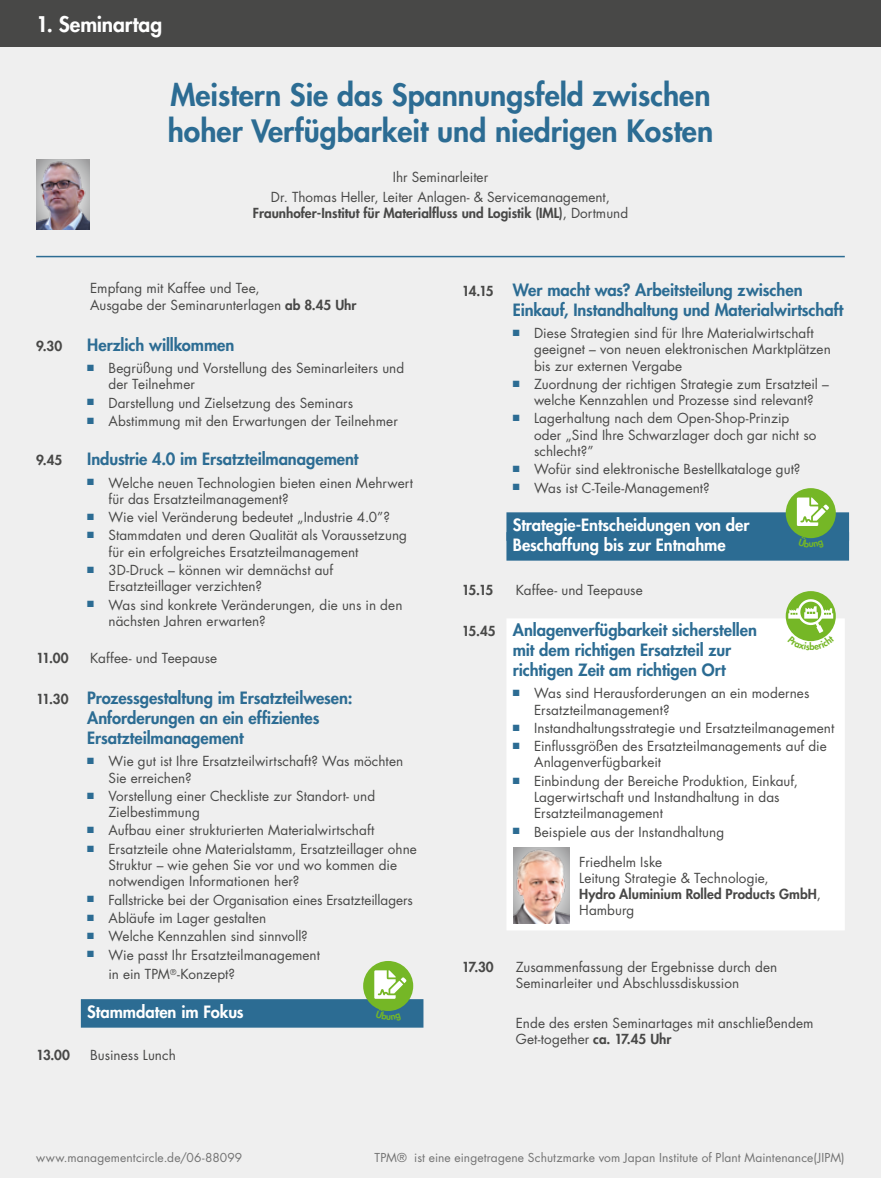
<style>
.page{position:relative;width:881px;height:1178px;background:#fff}
.page>*{position:absolute;margin:0;border:0;box-sizing:border-box;transform-origin:0 0}
.t1{font:800 30px/36px "Futura Std";color:#2c6c93}
.t2{font:800 21px "Futura Std";letter-spacing:-.005em;color:#fff}
.t3{font:800 16.5px/19.8px "Futura Std";letter-spacing:-.005em;color:#2c6c93}
.t4{font:800 16.5px/19.8px "Futura Std";letter-spacing:-.005em;color:#fff}
.t5{font:13.5px/16.2px "Futura Std";letter-spacing:.005em;color:#484847}
.t6{font:800 13.5px "Futura Std";color:#484847}
.t7{font:12px "Futura Std";letter-spacing:.01em;color:#737373}
.s1{font-weight:400}
.s2{font-weight:800}
.s3{font-size:13.5px;color:#484847}
</style>
<div class="page">
<div style="left:0;top:0;width:880px;height:1178px;background:#efefef"></div>
<div style="left:0;top:0;width:880px;height:47px;background:#484847"></div>
<hr style="left:36px;top:256px;width:808px;height:1px;background:#2c6c93">
<div style="left:506px;top:512px;width:342px;height:29px;background:#2c6c93"></div>
<div style="left:506px;top:532px;width:342px;height:29px;background:#2c6c93"></div>
<div style="left:506px;top:618px;width:338px;height:312px;background:#fff"></div>
<img style="left:513px;top:848px;width:56px;height:75px">
<div style="left:81px;top:999px;width:342px;height:28px;background:#2c6c93"></div>
<img style="left:36px;top:159px;width:54px;height:71px">
<div style="left:785px;top:488px;width:50px;height:50px;background:#75b726;border-radius:50%"></div>
<svg style="left:796px;top:497px;width:32px;height:29px"></svg>
<div style="left:363px;top:961px;width:50px;height:50px;background:#75b726;border-radius:50%"></div>
<svg style="left:374px;top:970px;width:32px;height:29px"></svg>
<svg style="left:785px;top:591px;width:50px;height:50px"></svg>
<svg style="left:801px;top:536px;width:20px;height:3px"></svg>
<svg style="left:379px;top:1009px;width:19px;height:2px"></svg>
<svg style="left:787px;top:597px;width:47px;height:45px"></svg>
<h2 class="t2" style="left:36px;top:11px;width:127px">1. Seminartag</h2>
<h1 class="t1" style="left:168px;top:76px;width:546px">Meistern Sie das Spannungsfeld zwischen hoher Verfügbarkeit und niedrigen Kosten</h1>
<p class="t5" style="left:271px;top:167px;width:340px;line-height:20.4px;text-align:center">Ihr Seminarleiter<br>Dr. Thomas Heller, Leiter Anlagen- &amp; Servicemanagement,</p>
<p class="t6" style="left:253px;top:205px;width:377px">Fraunhofer-Institut für Materialfluss und Logistik (IML)<span class="s1">, Dortmund</span></p>
<p class="t5" style="left:90px;top:280px;width:268px">Empfang mit Kaffee und Tee,<br>Ausgabe der Seminarunterlagen <span class="s2">ab 8.45 Uhr</span></p>
<p class="t6" style="left:36px;top:337px;width:27px">9.30</p>
<p class="t3" style="left:87px;top:335px;width:149px">Herzlich willkommen</p>
<p class="t5" style="left:108px;top:360px;width:297px;text-indent:-21px"><sup>■</sup> Begrüßung und Vorstellung des Seminarleiters und der Teilnehmer</p>
<p class="t5" style="left:87px;top:395px;width:267px"><sup>■</sup> Darstellung und Zielsetzung des Seminars</p>
<p class="t5" style="left:87px;top:413px;width:312px"><sup>■</sup> Abstimmung mit den Erwartungen der Teilnehmer</p>
<p class="t6" style="left:36px;top:451px;width:28px">9.45</p>
<p class="t3" style="left:87px;top:449px;width:273px">Industrie 4.0 im Ersatzteilmanagement</p>
<p class="t5" style="left:108px;top:475px;width:306px;text-indent:-21px"><sup>■</sup> Welche neuen Technologien bieten einen Mehrwert für das Ersatzteilmanagement?</p>
<p class="t5" style="left:87px;top:509px;width:304px"><sup>■</sup> Wie viel Veränderung bedeutet „Industrie 4.0”?</p>
<p class="t5" style="left:108px;top:527px;width:300px;text-indent:-21px"><sup>■</sup> Stammdaten und deren Qualität als Voraussetzung für ein erfolgreiches Ersatzteilmanagement</p>
<p class="t5" style="left:108px;top:562px;width:226px;text-indent:-21px"><sup>■</sup> 3D-Druck – können wir demnächst auf<br>Ersatzteillager verzichten?</p>
<p class="t5" style="left:108px;top:596px;width:295px;text-indent:-21px"><sup>■</sup> Was sind konkrete Veränderungen, die uns in den nächsten Jahren erwarten?</p>
<p class="t6" style="left:36px;top:650px;width:34px">11.00</p>
<p class="t5" style="left:90px;top:650px;width:128px">Kaffee- und Teepause</p>
<p class="t3" style="left:87px;top:688px;width:266px;text-indent:-51px"><span class="s3">11.30</span> Prozessgestaltung im Ersatzteilwesen:<br>Anforderungen an ein effizientes<br>Ersatzteilmanagement</p>
<p class="t5" style="left:108px;top:753px;width:296px;text-indent:-21px"><sup>■</sup> Wie gut ist Ihre Ersatzteilwirtschaft? Was möchten<br>Sie erreichen?</p>
<p class="t5" style="left:108px;top:788px;width:268px;text-indent:-21px"><sup>■</sup> Vorstellung einer Checkliste zur Standort- und<br>Zielbestimmung</p>
<p class="t5" style="left:87px;top:822px;width:288px"><sup>■</sup> Aufbau einer strukturierten Materialwirtschaft</p>
<p class="t5" style="left:108px;top:841px;width:310px;text-indent:-21px"><sup>■</sup> Ersatzteile ohne Materialstamm, Ersatzteillager ohne<br>Struktur – wie gehen Sie vor und wo kommen die notwendigen Informationen her?</p>
<p class="t5" style="left:87px;top:891px;width:327px"><sup>■</sup> Fallstricke bei der Organisation eines Ersatzteillagers</p>
<p class="t5" style="left:87px;top:910px;width:180px"><sup>■</sup> Abläufe im Lager gestalten</p>
<p class="t5" style="left:87px;top:928px;width:222px"><sup>■</sup> Welche Kennzahlen sind sinnvoll?</p>
<p class="t5" style="left:108px;top:945px;width:213px;line-height:19.8px;text-indent:-21px"><sup>■</sup> Wie passt Ihr Ersatzteilmanagement in ein TPM<sup>®</sup>-Konzept?</p>
<p class="t4" style="left:87px;top:1002px;width:158px">Stammdaten im Fokus</p>
<p class="t6" style="left:36px;top:1046px;width:35px">13.00</p>
<p class="t5" style="left:90px;top:1047px;width:87px">Business Lunch</p>
<p class="t3" style="left:512px;top:280px;width:332px;text-indent:-51px"><span class="s3">14.15</span> Wer macht was? Arbeitsteilung zwischen<br>Einkauf, Instandhaltung und Materialwirtschaft</p>
<p class="t5" style="left:534px;top:325px;width:298px;text-indent:-21px"><sup>■</sup> Diese Strategien sind für Ihre Materialwirtschaft geeignet – von neuen elektronischen Marktplätzen bis zur externen Vergabe</p>
<p class="t5" style="left:512px;top:376px;width:317px;text-align:center"><sup>■</sup> Zuordnung der richtigen Strategie zum Ersatzteil – welche Kennzahlen und Prozesse sind relevant?</p>
<p class="t5" style="left:534px;top:410px;width:284px;text-indent:-21px"><sup>■</sup> Lagerhaltung nach dem Open-Shop-Prinzip oder „Sind Ihre Schwarzlager doch gar nicht so schlecht?”</p>
<p class="t5" style="left:512px;top:461px;width:289px"><sup>■</sup> Wofür sind elektronische Bestellkataloge gut?</p>
<p class="t5" style="left:512px;top:480px;width:198px"><sup>■</sup> Was ist C-Teile-Management?</p>
<p class="t4" style="left:512px;top:515px;width:238px">Strategie-Entscheidungen von der<br>Beschaffung bis zur Entnahme</p>
<p class="t6" style="left:461px;top:581px;width:33px">15.15</p>
<p class="t5" style="left:515px;top:582px;width:128px">Kaffee- und Teepause</p>
<p class="t3" style="left:512px;top:620px;width:245px;text-indent:-51px"><span class="s3">15.45</span> Anlagenverfügbarkeit sicherstellen mit dem richtigen Ersatzteil zur richtigen Zeit am richtigen Ort</p>
<p class="t5" style="left:534px;top:685px;width:277px;text-indent:-21px"><sup>■</sup> Was sind Herausforderungen an ein modernes<br>Ersatzteilmanagement?</p>
<p class="t5" style="left:512px;top:720px;width:323px"><sup>■</sup> Instandhaltungsstrategie und Ersatzteilmanagement</p>
<p class="t5" style="left:534px;top:738px;width:294px;text-indent:-21px"><sup>■</sup> Einflussgrößen des Ersatzteilmanagements auf die<br>Anlagenverfügbarkeit</p>
<p class="t5" style="left:534px;top:773px;width:265px;text-indent:-21px"><sup>■</sup> Einbindung der Bereiche Produktion, Einkauf,<br>Lagerwirtschaft und Instandhaltung in das<br>Ersatzteilmanagement</p>
<p class="t5" style="left:512px;top:823px;width:213px"><sup>■</sup> Beispiele aus der Instandhaltung</p>
<p class="t5" style="left:579px;top:854px;width:243px">Friedhelm Iske<br>Leitung Strategie &amp; Technologie,<br><span class="s2">Hydro Aluminium Rolled Products GmbH</span>,<br>Hamburg</p>
<p class="t6" style="left:461px;top:958px;width:33px">17.30</p>
<p class="t5" style="left:515px;top:959px;width:263px">Zusammenfassung der Ergebnisse durch den<br>Seminarleiter und Abschlussdiskussion</p>
<p class="t5" style="left:515px;top:1015px;width:299px">Ende des ersten Seminartages mit anschließendem<br>Get-together <span class="s2">ca. 17.45 Uhr</span></p>
<p class="t7" style="left:36px;top:1149px;width:207px">www.managementcircle.de/06-88099</p>
<p class="t7" style="left:374px;top:1149px;width:471px">TPM® ist eine eingetragene Schutzmarke vom Japan Institute of Plant Maintenance(JIPM)</p>
</div>
